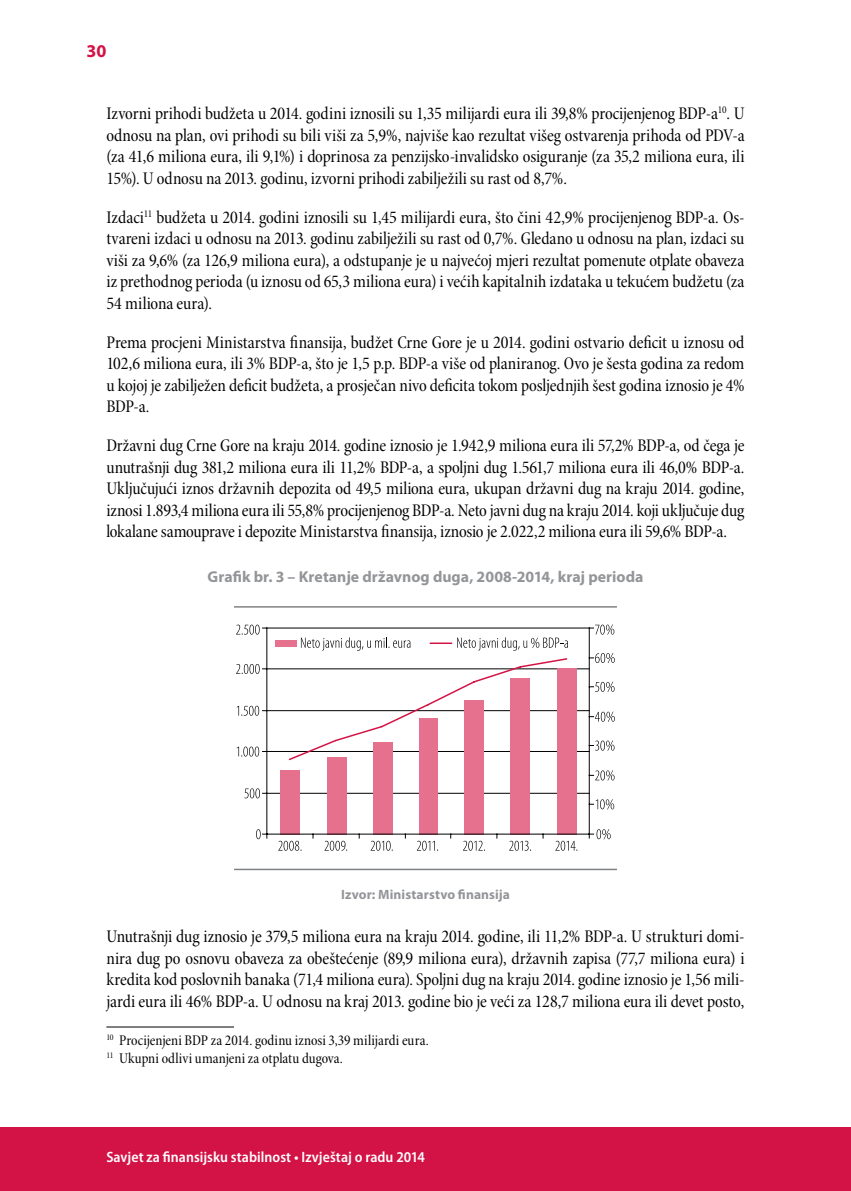
<style>
.page{position:relative;width:851px;height:1191px;background:#fff}
.page>*{position:absolute;margin:0;border:0;box-sizing:border-box;transform-origin:0 0}
.t1{font:18px/21.6px "Minion Pro Cn Subh";letter-spacing:-.005em;color:#000;text-align:justify}
.t2{font:700 18px "Myriad Pro";color:#d31245}
.t3{font:700 15.75px "Myriad Pro";letter-spacing:.005em;color:#939598}
.t4{font:15px/18px "Minion Pro Cn Subh";letter-spacing:.005em;color:#000}
.t5{font:600 semi-condensed 15px "Myriad Pro";color:#fff}
.t6{font:700 13.5px "Myriad Pro";letter-spacing:.01em;color:#939598}
</style>
<div class="page">
<div style="left:0;top:1127px;width:850px;height:64px;background:#d31245"></div>
<hr style="left:106px;top:1026px;width:128px;height:1px;background:#000">
<hr style="left:234px;top:606px;width:383px;height:1px;background:#808285">
<hr style="left:234px;top:868px;width:383px;height:2px;background:#808285">
<hr style="left:267px;top:793px;width:322px;height:1px;background:#000">
<hr style="left:267px;top:751px;width:322px;height:1px;background:#000">
<hr style="left:267px;top:710px;width:322px;height:1px;background:#000">
<hr style="left:267px;top:668px;width:322px;height:1px;background:#000">
<hr style="left:267px;top:627px;width:322px;height:1px;background:#000">
<div style="left:281px;top:770px;width:19px;height:64px;background:#e5718f"></div>
<div style="left:327px;top:757px;width:19px;height:77px;background:#e5718f"></div>
<div style="left:373px;top:742px;width:19px;height:92px;background:#e5718f"></div>
<div style="left:419px;top:718px;width:18px;height:116px;background:#e5718f"></div>
<div style="left:464px;top:700px;width:20px;height:134px;background:#e5718f"></div>
<div style="left:510px;top:678px;width:20px;height:156px;background:#e5718f"></div>
<div style="left:557px;top:668px;width:19px;height:166px;background:#e5718f"></div>
<hr style="left:266px;top:628px;width:1px;height:206px;background:#000">
<hr style="left:267px;top:833px;width:322px;height:1px;background:#000">
<hr style="left:588px;top:628px;width:1px;height:206px;background:#000">
<svg style="left:287px;top:658px;width:281px;height:103px"></svg>
<svg style="left:256px;top:829px;width:11px;height:10px"></svg>
<svg style="left:244px;top:788px;width:23px;height:10px"></svg>
<svg style="left:236px;top:746px;width:31px;height:10px"></svg>
<svg style="left:236px;top:706px;width:31px;height:9px"></svg>
<svg style="left:236px;top:664px;width:31px;height:10px"></svg>
<svg style="left:236px;top:624px;width:31px;height:10px"></svg>
<svg style="left:278px;top:840px;width:23px;height:10px"></svg>
<svg style="left:324px;top:840px;width:23px;height:10px"></svg>
<svg style="left:371px;top:840px;width:21px;height:10px"></svg>
<svg style="left:417px;top:840px;width:21px;height:10px"></svg>
<svg style="left:463px;top:840px;width:22px;height:10px"></svg>
<svg style="left:509px;top:840px;width:22px;height:10px"></svg>
<svg style="left:555px;top:840px;width:22px;height:10px"></svg>
<svg style="left:588px;top:829px;width:22px;height:10px"></svg>
<svg style="left:589px;top:799px;width:25px;height:10px"></svg>
<svg style="left:589px;top:770px;width:25px;height:10px"></svg>
<svg style="left:589px;top:740px;width:25px;height:10px"></svg>
<svg style="left:589px;top:711px;width:25px;height:11px"></svg>
<svg style="left:589px;top:682px;width:25px;height:10px"></svg>
<svg style="left:589px;top:653px;width:25px;height:10px"></svg>
<svg style="left:589px;top:624px;width:25px;height:10px"></svg>
<div style="left:275px;top:640px;width:21px;height:6px;background:#e5718f"></div>
<svg style="left:301px;top:637px;width:109px;height:14px"></svg>
<hr style="left:430px;top:642px;width:21px;height:2px;background:#d31245">
<svg style="left:457px;top:637px;width:111px;height:14px"></svg>
<p class="t2" style="left:87px;top:40px;width:21px">30</p>
<p class="t1" style="left:106px;top:103px;width:639px">Izvorni prihodi budžeta u 2014. godini iznosili su 1,35 milijardi eura ili 39,8% procijenjenog BDP-a<sup>10</sup>. U odnosu na plan, ovi prihodi su bili viši za 5,9%, najviše kao rezultat višeg ostvarenja prihoda od PDV-a (za 41,6 miliona eura, ili 9,1%) i doprinosa za penzijsko-invalidsko osiguranje (za 35,2 miliona eura, ili 15%). U odnosu na 2013. godinu, izvorni prihodi zabilježili su rast od 8,7%.</p>
<p class="t1" style="left:106px;top:206px;width:639px">Izdaci<sup>11</sup> budžeta u 2014. godini iznosili su 1,45 milijardi eura, što čini 42,9% procijenjenog BDP-a. Os&shy;tvareni izdaci u odnosu na 2013. godinu zabilježili su rast od 0,7%. Gledano u odnosu na plan, izdaci su viši za 9,6% (za 126,9 miliona eura), a odstupanje je u najvećoj mjeri rezultat pomenute otplate obaveza iz prethodnog perioda (u iznosu od 65,3 miliona eura) i većih kapitalnih izdataka u tekućem budžetu (za 54 miliona eura).</p>
<p class="t1" style="left:106px;top:331px;width:639px">Prema procjeni Ministarstva finansija, budžet Crne Gore je u 2014. godini ostvario deficit u iznosu od 102,6 miliona eura, ili 3% BDP-a, što je 1,5 p.p. BDP-a više od planiranog. Ovo je šesta godina za redom u kojoj je zabilježen deficit budžeta, a prosječan nivo deficita tokom posljednjih šest godina iznosio je 4% BDP-a.</p>
<p class="t1" style="left:106px;top:435px;width:639px">Državni dug Crne Gore na kraju 2014. godine iznosio je 1.942,9 miliona eura ili 57,2% BDP-a, od čega je unutrašnji dug 381,2 miliona eura ili 11,2% BDP-a, a spoljni dug 1.561,7 miliona eura ili 46,0% BDP-a.<br>Uključujući iznos državnih depozita od 49,5 miliona eura, ukupan državni dug na kraju 2014. godine, iznosi 1.893,4 miliona eura ili 55,8% procijenjenog BDP-a. Neto javni dug na kraju 2014. koji uključuje dug lokalane samouprave i depozite Ministarstva finansija, iznosio je 2.022,2 miliona eura ili 59,6% BDP-a.</p>
<p class="t3" style="left:207px;top:566px;width:437px">Grafik br. 3 – Kretanje državnog duga, 2008-2014, kraj perioda</p>
<p class="t6" style="left:341px;top:885px;width:170px">Izvor: Ministarstvo finansija</p>
<p class="t1" style="left:106px;top:926px;width:639px">Unutrašnji dug iznosio je 379,5 miliona eura na kraju 2014. godine, ili 11,2% BDP-a. U strukturi domi&shy;nira dug po osnovu obaveza za obeštećenje (89,9 miliona eura), državnih zapisa (77,7 miliona eura) i kredita kod poslovnih banaka (71,4 miliona eura). Spoljni dug na kraju 2014. godine iznosio je 1,56 mili&shy;jardi eura ili 46% BDP-a. U odnosu na kraj 2013. godine bio je veći za 128,7 miliona eura ili devet posto,</p>
<p class="t4" style="left:106px;top:1031px;width:324px"><sup>10</sup> Procijenjeni BDP za 2014. godinu iznosi 3,39 milijardi eura.<br><sup>11</sup> Ukupni odlivi umanjeni za otplatu dugova.</p>
<p class="t5" style="left:106px;top:1149px;width:320px">Savjet za finansijsku stabilnost • Izvještaj o radu 2014</p>
</div>
